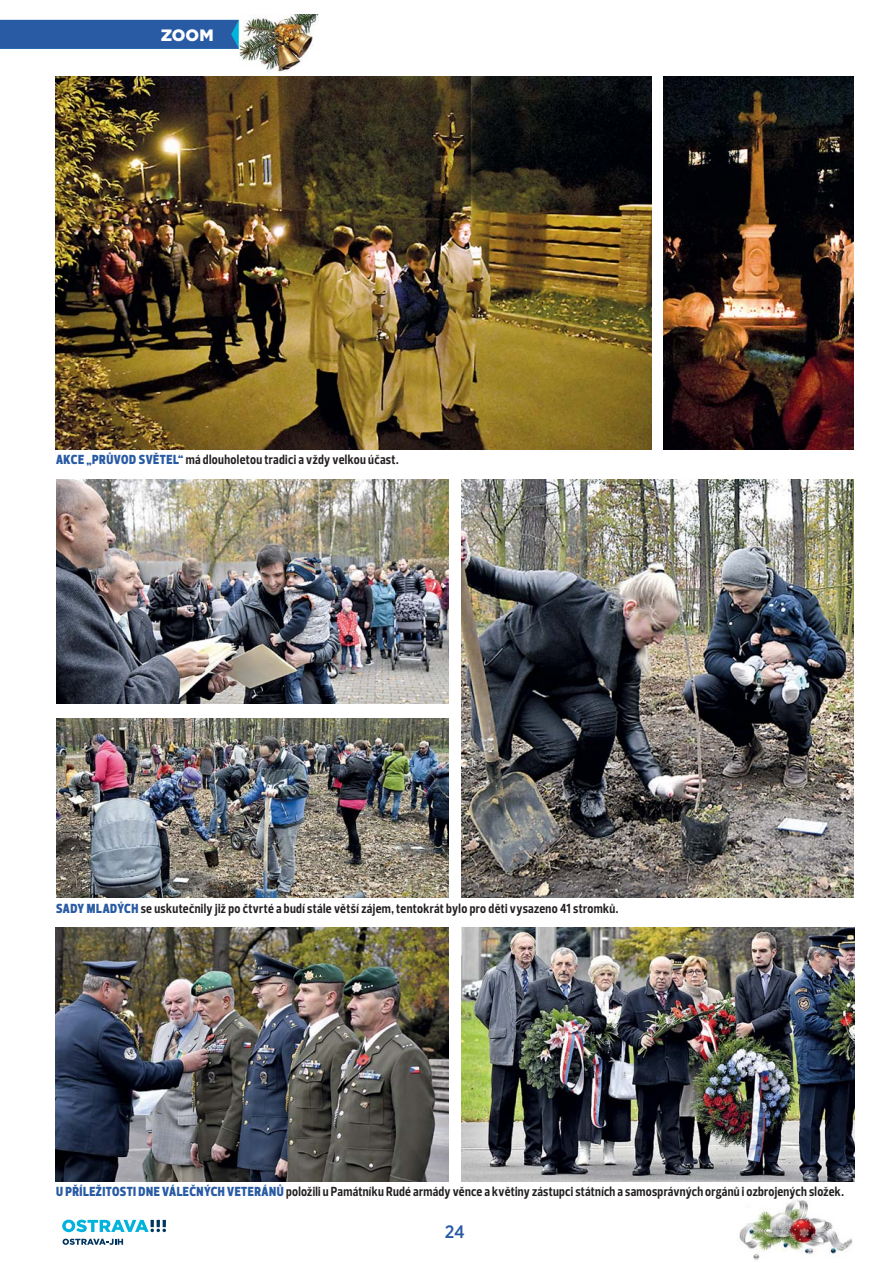
<style>
.page{position:relative;width:893px;height:1263px;background:#fff}
.page>*{position:absolute;margin:0;border:0;box-sizing:border-box;transform-origin:0 0}
.t1{font:500 18px "Gotham Narrow";color:#295ba4}
.t2{font:900 16.5px "Gotham";color:#fff}
.t3{font:700 13.5px "Prelo Condensed";letter-spacing:.02em;color:#231f20}
.s1{font-weight:900;color:#295ba4}
</style>
<div class="page">
<svg style="left:62px;top:1220px;width:104px;height:12px"></svg>
<svg style="left:63px;top:1239px;width:60px;height:6px"></svg>
<div style="left:0;top:20px;width:239px;height:29px;background:#295ba4"></div>
<img style="left:240px;top:15px;width:78px;height:57px">
<img style="left:56px;top:76px;width:595px;height:374px">
<img style="left:664px;top:76px;width:190px;height:374px">
<img style="left:56px;top:480px;width:393px;height:224px">
<img style="left:461px;top:480px;width:393px;height:418px">
<img style="left:56px;top:719px;width:392px;height:179px">
<img style="left:461px;top:928px;width:394px;height:253px">
<img style="left:56px;top:928px;width:392px;height:253px">
<img style="left:739px;top:1199px;width:113px;height:61px">
<p class="t2" style="left:161px;top:29px;width:54px">ZOOM</p>
<p class="t3" style="left:56px;top:454px;width:344px"><span class="s1">AKCE „PRŮVOD SVĚTEL“</span> má dlouholetou tradici a vždy velkou účast.</p>
<p class="t3" style="left:56px;top:903px;width:564px"><span class="s1">SADY MLADÝCH</span> se uskutečnily již po čtvrté a budí stále větší zájem, tentokrát bylo pro děti vysazeno 41 stromků.</p>
<p class="t3" style="left:56px;top:1186px;width:789px"><span class="s1">U PŘÍLEŽITOSTI DNE VÁLEČNÝCH VETERÁNŮ</span> položili u Památníku Rudé armády věnce a květiny zástupci státních a samosprávných orgánů i ozbrojených složek.</p>
<h1 class="t1" style="left:445px;top:1223px;width:21px">24</h1>
</div>
